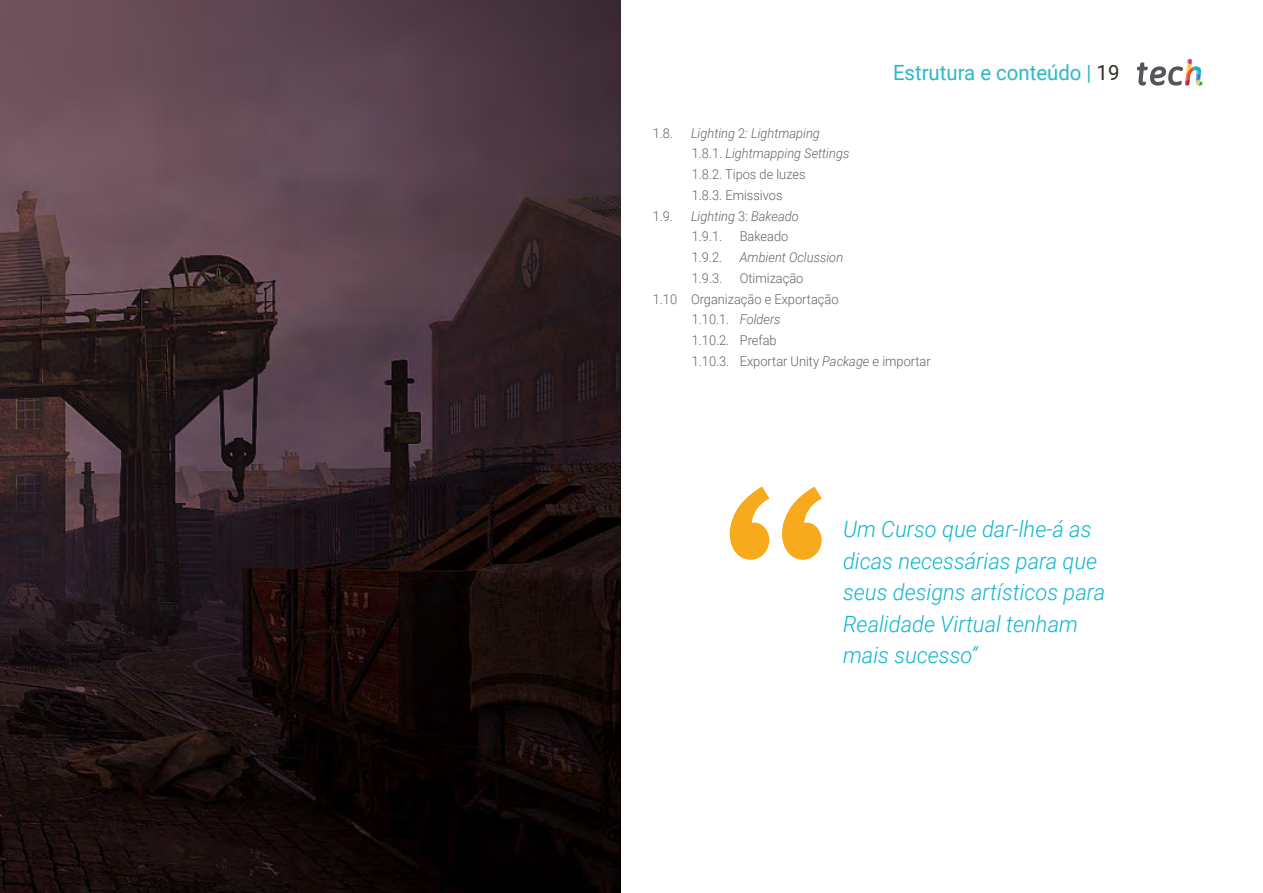
<style>
.page{position:relative;width:1263px;height:893px;background:#fff}
.page>*{position:absolute;margin:0;border:0;box-sizing:border-box;transform-origin:0 0}
.t1{font:italic 300 22.5px/31.5px "Roboto";color:#0fb6cf}
.t2{font:21px "Roboto";color:#2db8c5}
.t3{font:300 13.5px "Roboto";color:#61646a;scale:.95 1}
.t4{font:italic 300 13.5px/20.7px "Roboto";color:#61646a;scale:.95 1}
.s1{font-style:normal}
.s2{color:#312e20}
.s3{font-style:italic}
</style>
<div class="page">
<img style="left:0;top:0;width:621px;height:893px">
<svg style="left:730px;top:487px;width:92px;height:73px"></svg>
<svg style="left:1137px;top:59px;width:65px;height:27px"></svg>
<p class="t3" style="left:653px;top:123px;width:23px">1.8.</p>
<p class="t4" style="left:691px;top:122px;width:168px">Lighting <span class="s1">2</span>: Lightmaping<br><span class="s1">1.8.1.</span> Lightmapping Settings<br><span class="s1">1.8.2. Tipos de luzes<br>1.8.3. Emissivos</span></p>
<p class="t3" style="left:653px;top:206px;width:23px">1.9.</p>
<p class="t4" style="left:691px;top:205px;width:115px">Lighting <span class="s1">3:</span> Bakeado<br><span class="s1">1.9.1.</span></p>
<p class="t3" style="left:740px;top:227px;width:53px">Bakeado</p>
<h2 class="t2" style="left:893px;top:57px;width:228px">Estrutura e conteúdo | <span class="s2">19</span></h2>
<p class="t3" style="left:692px;top:248px;width:34px">1.9.2.</p>
<p class="t4" style="left:740px;top:247px;width:110px">Ambient Oclussion</p>
<p class="t3" style="left:692px;top:269px;width:34px">1.9.3.</p>
<p class="t3" style="left:740px;top:269px;width:69px">Otimização</p>
<p class="t3" style="left:653px;top:289px;width:197px">1.10 Organização e Exportação</p>
<p class="t3" style="left:692px;top:310px;width:95px">1.10.1. <span class="s3">Folders</span></p>
<p class="t3" style="left:692px;top:331px;width:91px">1.10.2. Prefab</p>
<p class="t3" style="left:692px;top:352px;width:253px">1.10.3. Exportar Unity <span class="s3">Package</span> e importar</p>
<h1 class="t1" style="left:843px;top:513px;width:264px">Um Curso que dar-lhe-á as dicas necessárias para que seus designs artísticos para<br>Realidade Virtual tenham mais sucesso”</h1>
</div>
